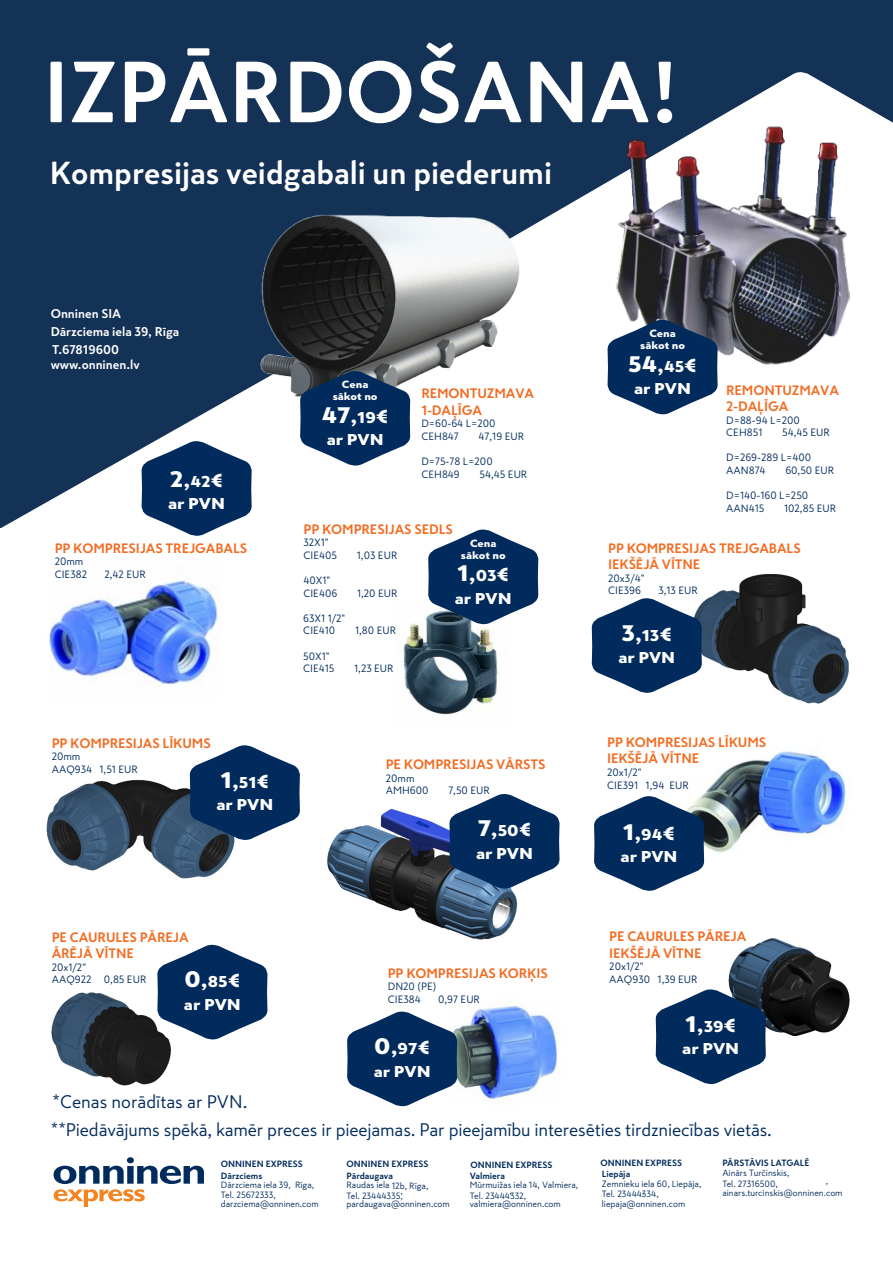
<style>
.page{position:relative;width:893px;height:1263px;background:#fff}
.page>*{position:absolute;margin:0;border:0;box-sizing:border-box;transform-origin:0 0}
.t1{font:700 85.5px "Skatta Sans";color:#fff}
.t2{font:700 31.5px "Skatta Sans";color:#fff}
.t3{font:900 22.2px "Skatta Sans";color:#fff;scale:1.13 1}
.t4{font:900 18.45px "Skatta Sans";color:#fff;scale:1.13 1}
.t5{font:18px/27.3px "Skatta Sans";letter-spacing:-.01em;color:#002b5c}
.t6{font:900 15.6px "Skatta Sans";color:#fff;scale:1.13 1}
.t7{font:700 13.5px/16.2px "Skatta Sans";letter-spacing:-.01em;color:#f36b21}
.t8{font:700 12.6px/18.1px "Skatta Sans";color:#fff}
.t9{font:10.5px/12.6px "Skatta Sans";color:#002b5c}
.t10{font:900 10.35px/12.5px "Skatta Sans";color:#fff;text-align:center;scale:1.12 1}
.t11{font:9px/10.8px "Skatta Sans";color:#002b5c}
.t12{font:700 9px/12.3px "Skatta Sans";color:#002b5c}
.s1{font-size:22.2px}
.s2{font-size:15.6px}
.s3{font-size:18.45px}
</style>
<div class="page">
<div style="left:0;top:0;width:893px;height:1260px;background:#143156"></div>
<div style="left:0;top:1122px;width:893px;height:140px;background:#fff"></div>
<svg style="left:1px;top:72px;width:892px;height:456px"></svg>
<div style="left:0;top:528px;width:893px;height:601px;background:#fff"></div>
<svg style="left:54px;top:1157px;width:150px;height:50px"></svg>
<img style="left:588px;top:94px;width:305px;height:292px">
<img style="left:327px;top:808px;width:191px;height:132px">
<img style="left:51px;top:992px;width:120px;height:94px">
<img style="left:728px;top:938px;width:122px;height:97px">
<svg style="left:157px;top:944px;width:111px;height:97px"></svg>
<svg style="left:656px;top:988px;width:110px;height:97px"></svg>
<img style="left:47px;top:780px;width:188px;height:98px">
<svg style="left:190px;top:745px;width:110px;height:97px"></svg>
<img style="left:249px;top:202px;width:273px;height:211px">
<svg style="left:300px;top:369px;width:110px;height:98px"></svg>
<img style="left:49px;top:580px;width:169px;height:109px">
<svg style="left:141px;top:439px;width:111px;height:97px"></svg>
<img style="left:457px;top:1006px;width:101px;height:94px">
<svg style="left:347px;top:1011px;width:110px;height:96px"></svg>
<img style="left:704px;top:751px;width:142px;height:101px">
<svg style="left:594px;top:794px;width:110px;height:97px"></svg>
<img style="left:702px;top:574px;width:147px;height:129px">
<svg style="left:592px;top:598px;width:110px;height:95px"></svg>
<img style="left:403px;top:614px;width:95px;height:101px">
<svg style="left:428px;top:529px;width:110px;height:97px"></svg>
<svg style="left:607px;top:318px;width:111px;height:98px"></svg>
<svg style="left:449px;top:794px;width:111px;height:96px"></svg>
<h1 class="t1" style="left:43px;top:31px;width:637px">IZPĀRDOŠANA!</h1>
<h2 class="t2" style="left:50px;top:151px;width:504px">Kompresijas veidgabali un piederumi</h2>
<p class="t8" style="left:51px;top:304px;width:130px">Onninen SIA<br>Dārzciema iela 39, Rīga<br>T.67819600</p>
<p class="t8" style="left:51px;top:355px;width:91px">www.onninen.lv</p>
<h3 class="t4" style="left:170px;top:466px;width:49px"><span class="s1">2</span>,<span class="s2">42</span>€</h3>
<h3 class="t6" style="left:168px;top:492px;width:52px">ar PVN</h3>
<p class="t7" style="left:55px;top:539px;width:194px">PP KOMPRESIJAS TREJGABALS</p>
<p class="t9" style="left:55px;top:555px;width:34px">20mm<br>CIE382</p>
<p class="t9" style="left:104px;top:568px;width:43px">2,42 EUR</p>
<p class="t7" style="left:52px;top:734px;width:161px">PP KOMPRESIJAS LĪKUMS</p>
<p class="t9" style="left:52px;top:750px;width:88px">20mm<br>AAQ934 1,51 EUR</p>
<h3 class="t4" style="left:221px;top:767px;width:44px"><span class="s1">1</span>,<span class="s2">51</span>€</h3>
<h3 class="t6" style="left:216px;top:793px;width:52px">ar PVN</h3>
<p class="t7" style="left:52px;top:928px;width:139px">PE CAURULES PĀREJA<br>ĀRĒJĀ VĪTNE</p>
<p class="t9" style="left:52px;top:960px;width:96px">20x1/2"<br>AAQ922 0,85 EUR</p>
<h3 class="t4" style="left:185px;top:967px;width:51px"><span class="s1">0</span>,<span class="s2">85</span>€</h3>
<h3 class="t6" style="left:184px;top:992px;width:52px">ar PVN</h3>
<p class="t10" style="left:333px;top:378px;width:42px">Cena sākot no</p>
<h3 class="t3" style="left:322px;top:398px;width:61px">47<span class="s3">,</span><span class="s2">19</span><span class="s3">€</span></h3>
<h3 class="t6" style="left:327px;top:428px;width:52px">ar PVN</h3>
<p class="t7" style="left:421px;top:385px;width:114px">REMONTUZMAVA<br>1-DAĻĪGA</p>
<p class="t9" style="left:421px;top:417px;width:76px">D=60-64 L=200<br>CEH847</p>
<p class="t9" style="left:479px;top:430px;width:47px">47,19 EUR</p>
<p class="t9" style="left:421px;top:455px;width:73px">D=75-78 L=200<br>CEH849</p>
<p class="t9" style="left:480px;top:467px;width:49px">54,45 EUR</p>
<p class="t7" style="left:304px;top:520px;width:151px">PP KOMPRESIJAS SEDLS</p>
<p class="t9" style="left:303px;top:536px;width:35px">32X1"<br>CIE405</p>
<p class="t10" style="left:461px;top:536px;width:42px">Cena sākot no</p>
<h3 class="t4" style="left:457px;top:561px;width:47px"><span class="s1">1</span>,<span class="s2">03</span>€</h3>
<h3 class="t6" style="left:455px;top:587px;width:52px">ar PVN</h3>
<p class="t9" style="left:357px;top:549px;width:42px">1,03 EUR</p>
<p class="t9" style="left:303px;top:574px;width:35px">40X1"<br>CIE406</p>
<p class="t9" style="left:357px;top:586px;width:42px">1,20 EUR</p>
<p class="t9" style="left:303px;top:612px;width:44px">63X1 1/2"<br>CIE410</p>
<p class="t9" style="left:303px;top:649px;width:33px">50X1"<br>CIE415</p>
<p class="t9" style="left:355px;top:624px;width:43px">1,80 EUR</p>
<p class="t9" style="left:354px;top:662px;width:41px">1,23 EUR</p>
<p class="t7" style="left:386px;top:756px;width:161px">PE KOMPRESIJAS VĀRSTS</p>
<p class="t9" style="left:386px;top:771px;width:44px">20mm<br>AMH600</p>
<p class="t9" style="left:448px;top:784px;width:43px">7,50 EUR</p>
<h3 class="t4" style="left:478px;top:816px;width:49px"><span class="s1">7</span>,<span class="s2">50</span>€</h3>
<h3 class="t6" style="left:476px;top:842px;width:52px">ar PVN</h3>
<p class="t7" style="left:388px;top:965px;width:161px">PP KOMPRESIJAS KORĶIS</p>
<p class="t9" style="left:388px;top:980px;width:50px">DN20 (PE)<br>CIE384</p>
<p class="t9" style="left:438px;top:993px;width:43px">0,97 EUR</p>
<h3 class="t4" style="left:374px;top:1034px;width:51px"><span class="s1">0</span>,<span class="s2">97</span>€</h3>
<h3 class="t6" style="left:374px;top:1059px;width:52px">ar PVN</h3>
<p class="t10" style="left:640px;top:326px;width:42px">Cena sākot no</p>
<h3 class="t3" style="left:628px;top:347px;width:62px">54<span class="s3">,</span><span class="s2">45</span><span class="s3">€</span></h3>
<h3 class="t6" style="left:634px;top:377px;width:52px">ar PVN</h3>
<p class="t7" style="left:726px;top:381px;width:114px">REMONTUZMAVA<br>2-DAĻĪGA</p>
<p class="t9" style="left:726px;top:413px;width:75px">D=88-94 L=200<br>CEH851</p>
<p class="t9" style="left:782px;top:426px;width:49px">54,45 EUR</p>
<p class="t9" style="left:726px;top:451px;width:87px">D=269-289 L=400<br>AAN874</p>
<p class="t9" style="left:785px;top:464px;width:50px">60,50 EUR</p>
<p class="t9" style="left:726px;top:489px;width:84px">D=140-160 L=250<br>AAN415</p>
<p class="t9" style="left:784px;top:501px;width:54px">102,85 EUR</p>
<p class="t7" style="left:608px;top:540px;width:194px">PP KOMPRESIJAS TREJGABALS<br>IEKŠĒJĀ VĪTNE</p>
<p class="t9" style="left:608px;top:572px;width:38px">20x3/4"<br>CIE396</p>
<p class="t9" style="left:658px;top:584px;width:41px">3,13 EUR</p>
<h3 class="t4" style="left:622px;top:620px;width:46px"><span class="s1">3</span>,<span class="s2">13</span>€</h3>
<h3 class="t6" style="left:618px;top:646px;width:52px">ar PVN</h3>
<p class="t7" style="left:607px;top:734px;width:161px">PP KOMPRESIJAS LĪKUMS<br>IEKŠĒJĀ VĪTNE</p>
<p class="t9" style="left:607px;top:766px;width:83px">20x1/2"<br>CIE391 1,94 EUR</p>
<h3 class="t4" style="left:623px;top:819px;width:48px"><span class="s1">1</span>,<span class="s2">94</span>€</h3>
<h3 class="t6" style="left:621px;top:845px;width:52px">ar PVN</h3>
<p class="t7" style="left:609px;top:928px;width:139px">PE CAURULES PĀREJA<br>IEKŠĒJĀ VĪTNE</p>
<p class="t9" style="left:609px;top:960px;width:90px">20x1/2"<br>AAQ930 1,39 EUR</p>
<h3 class="t4" style="left:685px;top:1012px;width:47px"><span class="s1">1</span>,<span class="s2">39</span>€</h3>
<h3 class="t6" style="left:682px;top:1037px;width:52px">ar PVN</h3>
<h3 class="t5" style="left:51px;top:1088px;width:722px">*Cenas norādītas ar PVN.<br>**Piedāvājums spēkā, kamēr preces ir pieejamas. Par pieejamību interesēties tirdzniecības vietās.</h3>
<p class="t12" style="left:221px;top:1157px;width:83px">ONNINEN EXPRESS<br>Dārzciems</p>
<p class="t11" style="left:221px;top:1180px;width:99px;line-height:9.3px">Dārzciema iela 39, Rīga,<br>Tel. 25672333, darzciema@onninen.com</p>
<p class="t12" style="left:347px;top:1157px;width:83px">ONNINEN EXPRESS<br>Pārdaugava</p>
<p class="t11" style="left:400px;top:1185px;width:4px">,</p>
<p class="t11" style="left:346px;top:1180px;width:83px">Raudas iela 12b, Rīga,<br>Tel. 23444335,</p>
<p class="t11" style="left:347px;top:1198px;width:105px">pardaugava@onninen.com</p>
<p class="t12" style="left:470px;top:1158px;width:84px;line-height:11.4px">ONNINEN EXPRESS<br>Valmiera</p>
<p class="t11" style="left:509px;top:1185px;width:4px">,</p>
<p class="t11" style="left:470px;top:1180px;width:110px">Mūrmuižas iela 14, Valmiera,<br>Tel. 23444332,</p>
<p class="t11" style="left:470px;top:1198px;width:93px">valmiera@onninen.com</p>
<p class="t12" style="left:600px;top:1157px;width:83px;line-height:10.8px">ONNINEN EXPRESS<br>Liepāja</p>
<p class="t11" style="left:642px;top:1185px;width:4px">,</p>
<p class="t11" style="left:602px;top:1178px;width:101px">Zemnieku iela 60, Liepāja,<br>Tel. 23444334,</p>
<p class="t11" style="left:602px;top:1198px;width:85px">liepaja@onninen.com</p>
<p class="t12" style="left:722px;top:1156px;width:89px">PĀRSTĀVIS LATGALĒ</p>
<p class="t11" style="left:722px;top:1167px;width:69px">Ainārs Turčinskis,<br>Tel. 27316500,</p>
<p class="t11" style="left:722px;top:1188px;width:122px">ainars.turcinskis@onninen.com</p>
<p class="t11" style="left:826px;top:1175px;width:4px">,</p>
</div>
